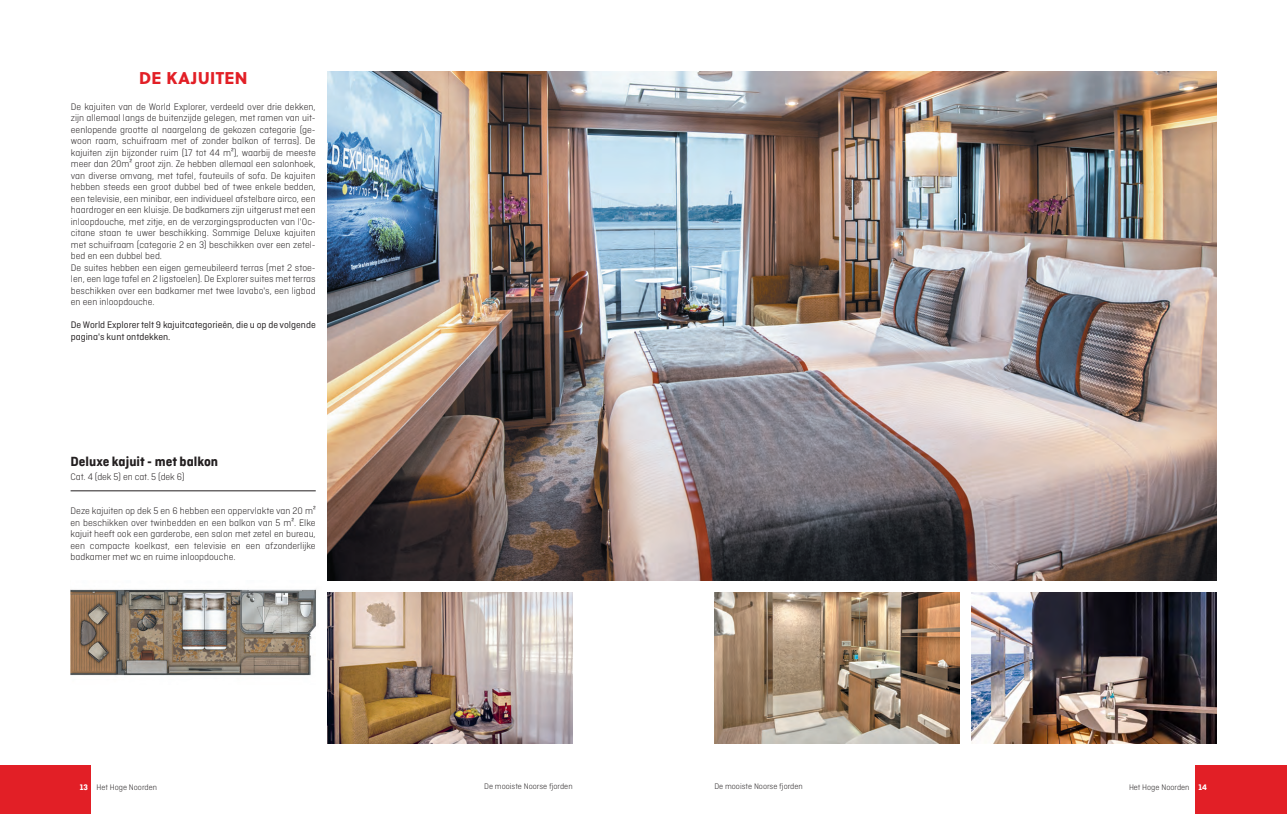
<style>
.page{position:relative;width:1287px;height:814px;background:#fff}
.page>*{position:absolute;margin:0;border:0;box-sizing:border-box;transform-origin:0 0}
.t1{font:17px "Soleil Xb";letter-spacing:.02em;color:#e21f26}
.t2{font:700 14px "Ciutadella";color:#231f20}
.t3{font:300 10px/11.5px "Ciutadella";color:#231f20;text-align:justify}
.t4{font:10px/11.5px "Ciutadella";color:#231f20}
.t5{font:300 8.5px "Ciutadella";color:#231f20}
.s1{font-weight:700;color:#fff}
</style>
<div class="page">
<div style="left:0;top:765px;width:91px;height:49px;background:#e21f26"></div>
<div style="left:1195px;top:765px;width:92px;height:49px;background:#e21f26"></div>
<img style="left:328px;top:72px;width:888px;height:508px">
<img style="left:714px;top:592px;width:245px;height:151px">
<img style="left:971px;top:592px;width:245px;height:151px">
<img style="left:328px;top:592px;width:244px;height:151px">
<hr style="left:71px;top:490px;width:245px;height:1px;background:#231f20">
<img style="left:71px;top:589px;width:245px;height:87px">
<p class="t1" style="left:139px;top:65px;width:110px">DE KAJUITEN</p>
<p class="t3" style="left:71px;top:100px;width:246px">De kajuiten van de World Explorer, verdeeld over drie dekken, zijn allemaal langs de buitenzijde gelegen, met ramen van uit&shy;eenlopende grootte al naargelang de gekozen categorie (ge&shy;woon raam, schuifraam met of zonder balkon of terras). De kajuiten zijn bijzonder ruim (17 tot 44 m²), waarbij de meeste meer dan 20m² groot zijn. Ze hebben allemaal een salonhoek, van diverse omvang, met tafel, fauteuils of sofa. De kajuiten hebben steeds een groot dubbel bed of twee enkele bedden, een televisie, een minibar, een individueel afstelbare airco, een haardroger en een kluisje. De badkamers zijn uitgerust met een inloopdouche, met zitje, en de verzorgingsproducten van l'Oc&shy;citane staan te uwer beschikking. Sommige Deluxe kajuiten met schuifraam (categorie 2 en 3) beschikken over een zetel&shy;bed en een dubbel bed.</p>
<p class="t3" style="left:71px;top:261px;width:246px">De suites hebben een eigen gemeubileerd terras (met 2 stoe&shy;len, een lage tafel en 2 ligstoelen). De Explorer suites met terras beschikken over een badkamer met twee lavabo's, een ligbad en een inloopdouche.</p>
<p class="t4" style="left:71px;top:319px;width:246px">De World Explorer telt 9 kajuitcategorieën, die u op de volgende pagina's kunt ontdekken.</p>
<p class="t2" style="left:71px;top:453px;width:149px">Deluxe kajuit - met balkon</p>
<p class="t3" style="left:71px;top:470px;width:115px">Cat. 4 (dek 5) en cat. 5 (dek 6)</p>
<p class="t3" style="left:71px;top:505px;width:247px">Deze kajuiten op dek 5 en 6 hebben een oppervlakte van 20 m² en beschikken over twinbedden en een balkon van 5 m². Elke kajuit heeft ook een garderobe, een salon met zetel en bureau, een compacte koelkast, een televisie en een afzonderlijke badkamer met wc en ruime inloopdouche.</p>
<p class="t5" style="left:80px;top:782px;width:79px"><span class="s1">13</span> Het Hoge Noorden</p>
<p class="t5" style="left:484px;top:782px;width:90px">De mooiste Noorse fjorden</p>
<p class="t5" style="left:714px;top:782px;width:90px">De mooiste Noorse fjorden</p>
<p class="t5" style="left:1129px;top:782px;width:79px">Het Hoge Noorden <span class="s1">14</span></p>
</div>
